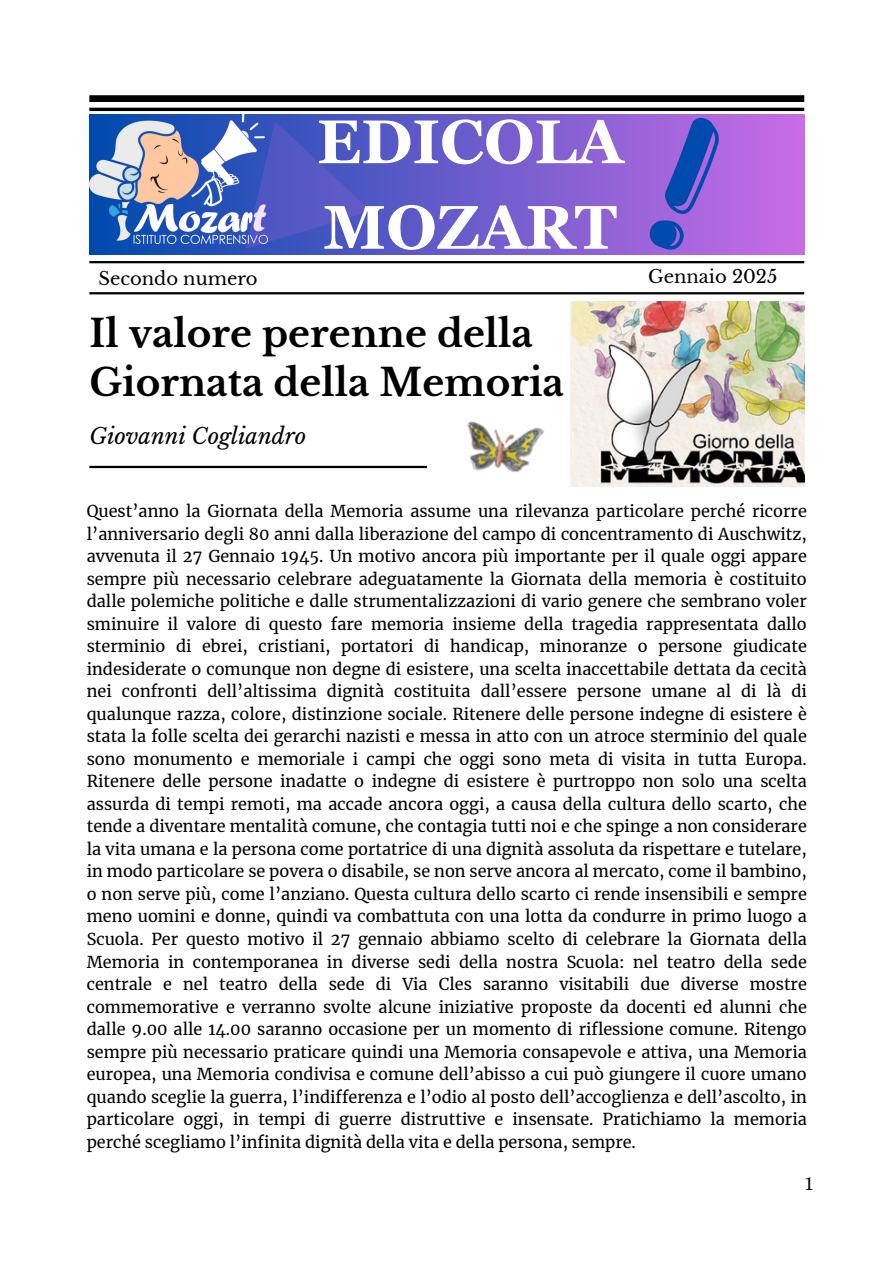
<style>
.page{position:relative;width:894px;height:1264px;background:#fff}
.page>*{position:absolute;margin:0;border:0;box-sizing:border-box;transform-origin:0 0}
.t1{font:700 61.5px/85.5px "Georgia Pro";color:#fff}
.t2{font:700 37.5px/49.5px "Libre Baskerville";color:#000}
.t3{font:italic 21.75px "Libre Baskerville";color:#000}
.t4{font:18px "Libre Baskerville";color:#000}
.t5{font:18px "Georgia Pro";color:#000}
.t6{font:16.2px/22.5px "Merriweather";color:#000;text-align:justify}
</style>
<div class="page">
<div style="left:89px;top:95px;width:715px;height:7px;background:#000"></div>
<hr style="left:89px;top:108px;width:715px;height:3px;background:#000">
<hr style="left:89px;top:261px;width:715px;height:2px;background:#000">
<hr style="left:89px;top:292px;width:715px;height:2px;background:#000">
<hr style="left:89px;top:466px;width:338px;height:2px;background:#000">
<svg style="left:89px;top:114px;width:714px;height:140px"></svg>
<img style="left:89px;top:114px;width:178px;height:130px">
<svg style="left:245px;top:122px;width:139px;height:142px"></svg>
<svg style="left:645px;top:114px;width:80px;height:140px"></svg>
<img style="left:570px;top:301px;width:234px;height:186px">
<img style="left:467px;top:421px;width:77px;height:52px">
<p class="t4" style="left:98px;top:268px;width:161px">Secondo numero</p>
<h1 class="t1" style="left:317px;top:99px;width:308px">EDICOLA<br>MOZART</h1>
<p class="t2" style="left:89px;top:309px;width:476px">Il valore perenne della<br>Giornata della Memoria</p>
<p class="t3" style="left:89px;top:423px;width:218px">Giovanni Cogliandro</p>
<p class="t4" style="left:648px;top:266px;width:130px">Gennaio 2025</p>
<p class="t6" style="left:87px;top:500px;width:721px">Quest’anno la Giornata della Memoria assume una rilevanza particolare perché ricorre l’anniversario degli 80 anni dalla liberazione del campo di concentramento di Auschwitz, avvenuta il 27 Gennaio 1945. Un motivo ancora più importante per il quale oggi appare sempre più necessario celebrare adeguatamente la Giornata della memoria è costituito dalle polemiche politiche e dalle strumentalizzazioni di vario genere che sembrano voler sminuire il valore di questo fare memoria insieme della tragedia rappresentata dallo sterminio di ebrei, cristiani, portatori di handicap, minoranze o persone giudicate indesiderate o comunque non degne di esistere, una scelta inaccettabile dettata da cecità nei confronti dell’altissima dignità costituita dall’essere persone umane al di là di qualunque razza, colore, distinzione sociale. Ritenere delle persone indegne di esistere è stata la folle scelta dei gerarchi nazisti e messa in atto con un atroce sterminio del quale sono monumento e memoriale i campi che oggi sono meta di visita in tutta Europa.<br>Ritenere delle persone inadatte o indegne di esistere è purtroppo non solo una scelta assurda di tempi remoti, ma accade ancora oggi, a causa della cultura dello scarto, che tende a diventare mentalità comune, che contagia tutti noi e che spinge a non considerare la vita umana e la persona come portatrice di una dignità assoluta da rispettare e tutelare, in modo particolare se povera o disabile, se non serve ancora al mercato, come il bambino, o non serve più, come l’anziano. Questa cultura dello scarto ci rende insensibili e sempre meno uomini e donne, quindi va combattuta con una lotta da condurre in primo luogo a Scuola. Per questo motivo il 27 gennaio abbiamo scelto di celebrare la Giornata della Memoria in contemporanea in diverse sedi della nostra Scuola: nel teatro della sede centrale e nel teatro della sede di Via Cles saranno visitabili due diverse mostre commemorative e verranno svolte alcune iniziative proposte da docenti ed alunni che dalle 9.00 alle 14.00 saranno occasione per un momento di riflessione comune. Ritengo sempre più necessario praticare quindi una Memoria consapevole e attiva, una Memoria europea, una Memoria condivisa e comune dell’abisso a cui può giungere il cuore umano quando sceglie la guerra, l’indifferenza e l’odio al posto dell’accoglienza e dell’ascolto, in particolare oggi, in tempi di guerre distruttive e insensate. Pratichiamo la memoria perché scegliamo l’infinita dignità della vita e della persona, sempre.</p>
<p class="t5" style="left:804px;top:1173px;width:12px">1</p>
</div>
